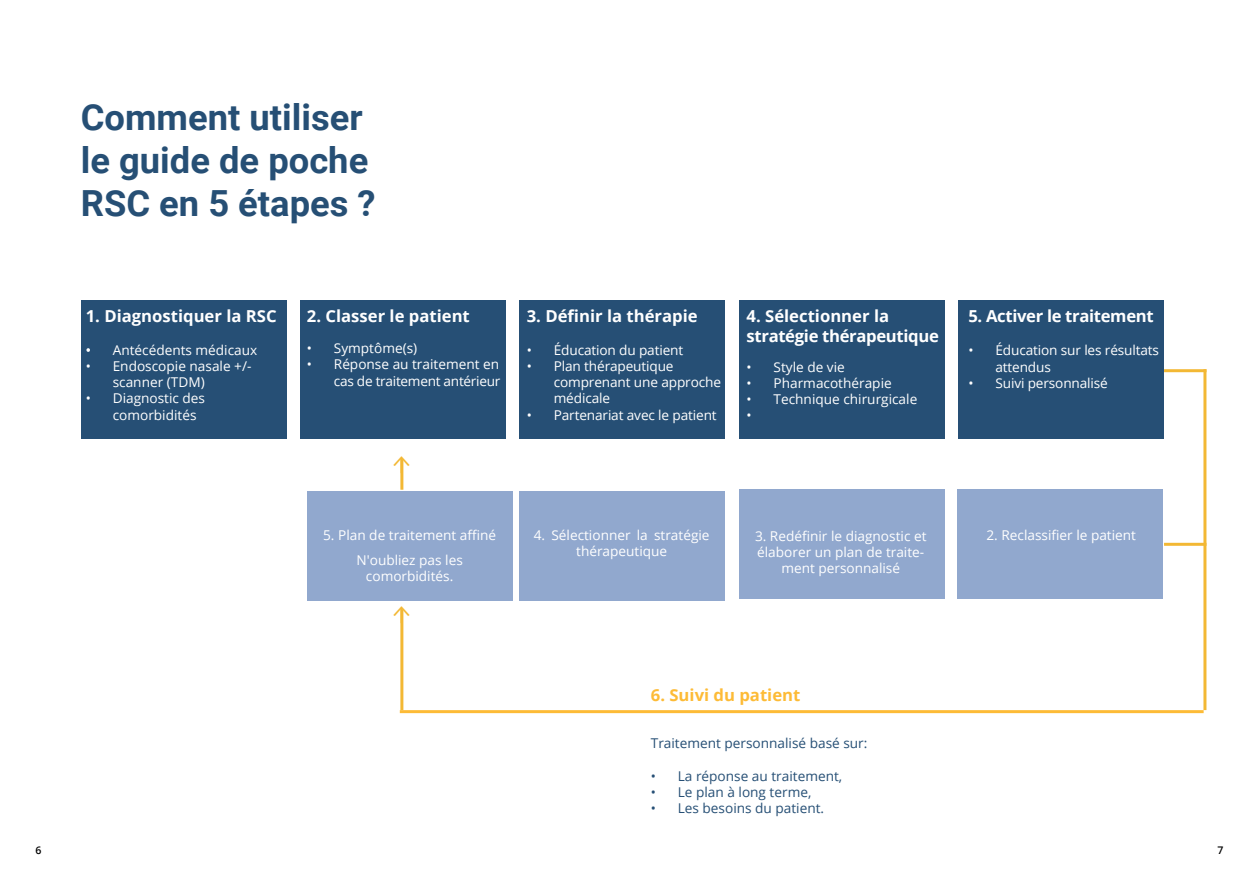
<style>
.page{position:relative;width:1259px;height:893px;background:#fff}
.page>*{position:absolute;margin:0;border:0;box-sizing:border-box;transform-origin:0 0}
.t1{font:700 36px/43.2px "Roboto";color:#264f75}
.t2{font:28.5px "Minion Pro";color:#f3b834}
.t3{font:700 16.5px/19.8px "Open Sans";letter-spacing:-.02em;color:#fff}
.t4{font:700 16.5px "Open Sans";color:#fff}
.t5{font:700 16.5px "Open Sans";color:#fdbb36}
.t6{font:13.5px/16.2px "Open Sans";color:#fff}
.t7{font:13.5px "Open Sans";color:#264f75}
.t8{font:13.5px/16.2px "Open Sans";letter-spacing:-.02em;color:#fff;text-align:right}
.t9{font:600 10.5px "Open Sans";color:#000}
</style>
<div class="page">
<div style="left:307px;top:491px;width:205px;height:109px;background:#91a8ce"></div>
<div style="left:81px;top:300px;width:205px;height:139px;background:#264f75"></div>
<div style="left:301px;top:300px;width:205px;height:139px;background:#264f75"></div>
<div style="left:519px;top:300px;width:205px;height:139px;background:#264f75"></div>
<div style="left:739px;top:300px;width:205px;height:139px;background:#264f75"></div>
<div style="left:958px;top:300px;width:206px;height:139px;background:#264f75"></div>
<div style="left:519px;top:491px;width:205px;height:109px;background:#91a8ce"></div>
<div style="left:739px;top:490px;width:205px;height:109px;background:#91a8ce"></div>
<div style="left:957px;top:489px;width:205px;height:109px;background:#91a8ce"></div>
<hr style="left:400px;top:710px;width:803px;height:3px;background:#fdbb36">
<hr style="left:400px;top:609px;width:3px;height:101px;background:#f3b834">
<hr style="left:1203px;top:369px;width:3px;height:341px;background:#f3b834">
<hr style="left:1164px;top:543px;width:42px;height:3px;background:#f3b834">
<hr style="left:1164px;top:369px;width:42px;height:3px;background:#f3b834">
<hr style="left:400px;top:459px;width:3px;height:31px;background:#f3b834">
<h1 class="t1" style="left:81px;top:94px;width:296px">Comment utiliser le guide de poche<br>RSC en 5 étapes ?</h1>
<p class="t4" style="left:86px;top:305px;width:192px">1. Diagnostiquer la RSC</p>
<p class="t6" style="left:86px;top:341px;width:173px">• Antécédents médicaux</p>
<p class="t6" style="left:113px;top:358px;width:140px;text-indent:-27px">• Endoscopie nasale +/- scanner (TDM)</p>
<p class="t6" style="left:113px;top:390px;width:94px;text-indent:-27px">• Diagnostic des comorbidités</p>
<p class="t4" style="left:307px;top:305px;width:164px">2. Classer le patient</p>
<p class="t6" style="left:307px;top:340px;width:112px">• Symptôme(s)</p>
<p class="t8" style="left:307px;top:356px;width:195px">• Réponse au traitement en cas de traitement antérieur</p>
<h2 class="t2" style="left:381px;top:474px;width:20px;rotate:-90deg">→</h2>
<p class="t6" style="left:323px;top:522px;width:174px;line-height:25.2px;text-align:center">5. Plan de traitement affiné<br>N'oubliez pas les</p>
<p class="t6" style="left:366px;top:568px;width:89px">comorbidités.</p>
<h2 class="t2" style="left:381px;top:624px;width:20px;rotate:-90deg">→</h2>
<p class="t4" style="left:527px;top:305px;width:172px">3. Définir la thérapie</p>
<p class="t6" style="left:527px;top:341px;width:158px">• Éducation du patient</p>
<p class="t6" style="left:554px;top:358px;width:169px;text-indent:-27px">• Plan thérapeutique comprenant une approche médicale</p>
<p class="t6" style="left:527px;top:406px;width:191px">• Partenariat avec le patient</p>
<p class="t3" style="left:746px;top:306px;width:194px">4. Sélectionner la stratégie thérapeutique</p>
<p class="t6" style="left:746px;top:358px;width:100px">• Style de vie</p>
<p class="t6" style="left:746px;top:374px;width:147px">• Pharmacothérapie</p>
<p class="t6" style="left:746px;top:391px;width:172px">• Technique chirurgicale •</p>
<p class="t3" style="left:968px;top:306px;width:187px">5. Activer le traitement</p>
<p class="t6" style="left:995px;top:342px;width:165px;text-indent:-27px">• Éducation sur les résultats attendus</p>
<p class="t6" style="left:968px;top:374px;width:141px">• Suivi personnalisé</p>
<p class="t6" style="left:534px;top:526px;width:177px;text-align:center">4. Sélectionner la stratégie thérapeutique</p>
<p class="t6" style="left:755px;top:528px;width:173px;text-align:center">3. Redéfinir le diagnostic et élaborer un plan de traite&shy;ment personnalisé</p>
<p class="t6" style="left:986px;top:526px;width:151px">2. Reclassifier le patient</p>
<p class="t5" style="left:651px;top:683px;width:151px">6. Suivi du patient</p>
<p class="t7" style="left:651px;top:734px;width:218px">Traitement personnalisé basé sur:</p>
<p class="t7" style="left:651px;top:767px;width:193px">• La réponse au traitement,</p>
<p class="t7" style="left:651px;top:783px;width:162px">• Le plan à long terme,</p>
<p class="t7" style="left:651px;top:799px;width:175px">• Les besoins du patient.</p>
<p class="t9" style="left:36px;top:843px;width:7px">6</p>
<p class="t9" style="left:1217px;top:843px;width:7px">7</p>
</div>
